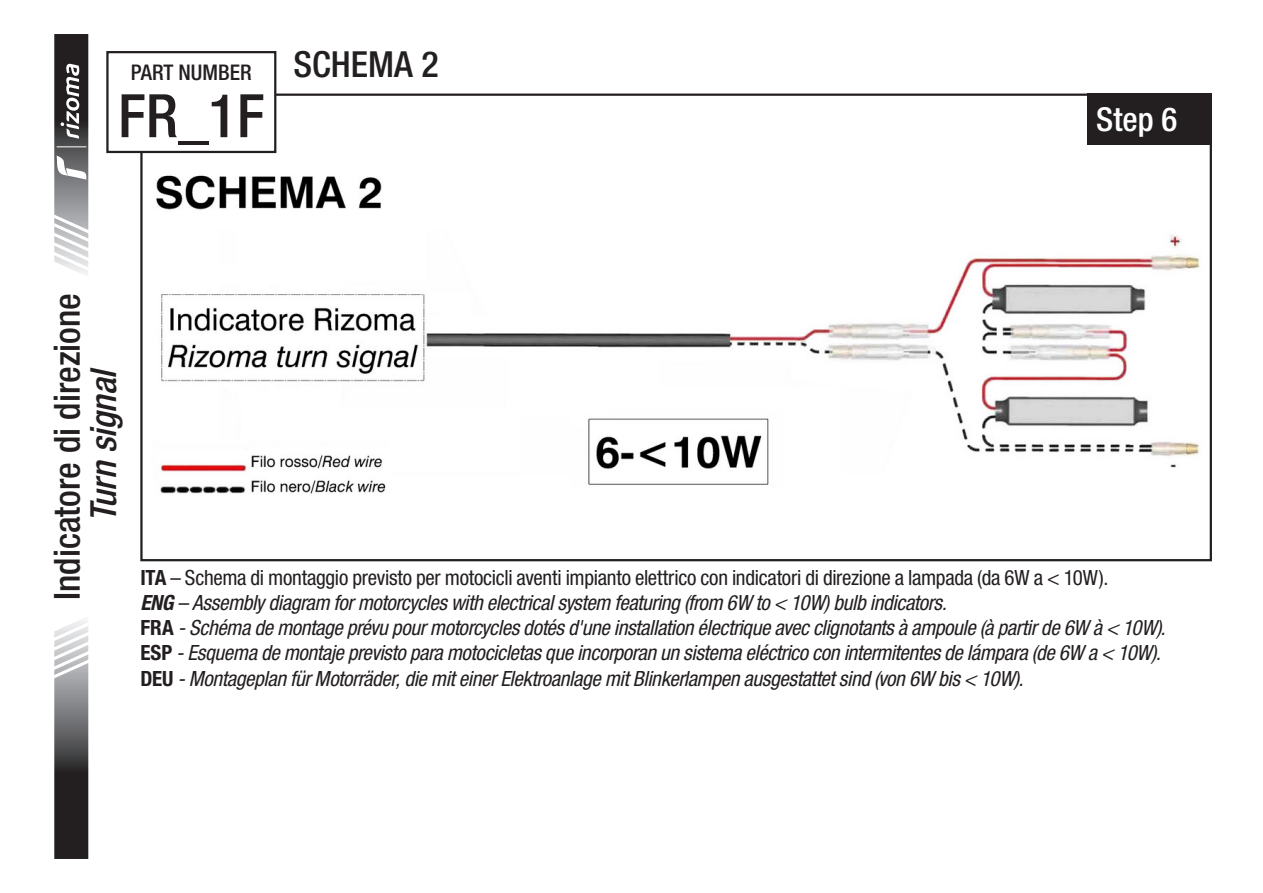
<style>
.page{position:relative;width:1263px;height:893px;background:#fff}
.page>*{position:absolute;margin:0;border:0;box-sizing:border-box;transform-origin:0 0}
.t1{font:500 condensed 60px "Helvetica Neue LT Std";color:#231f20}
.t2{font:500 condensed 36px "Helvetica Neue LT Std";color:#231f20}
.t3{font:italic 500 condensed 36px "Helvetica Neue LT Std";color:#231f20}
.t4{font:500 condensed 33px "Helvetica Neue LT Std";color:#fff}
.t5{font:500 condensed 21.6px "Helvetica Neue LT Std";color:#231f20}
.t6{font:italic condensed 21px/25.2px "Helvetica Neue LT Std";letter-spacing:-.02em;color:#231f20}
.s1{font-weight:700;font-style:normal}
.s2{font-style:normal}
.s3{font-weight:700}
</style>
<div class="page">
<img style="left:156px;top:175px;width:1044px;height:319px">
<div style="left:1088px;top:94px;width:124px;height:51px;background:#231f20"></div>
<svg style="left:54px;top:620px;width:35px;height:239px;background:#706f70"></svg>
<svg style="left:54px;top:34px;width:35px;height:240px"></svg>
<div style="left:106px;top:51px;width:170px;height:102px;border:2px solid #231f20"></div>
<p class="t5" style="left:131px;top:59px;width:122px">PART NUMBER</p>
<h1 class="t1" style="left:118px;top:80px;width:148px">FR_1F</h1>
<h2 class="t2" style="left:293px;top:42px;width:147px">SCHEMA 2</h2>
<h3 class="t4" style="left:1096px;top:99px;width:83px">Step 6</h3>
<h2 class="t2" style="left:46px;top:600px;width:308px;rotate:-90deg">Indicatore di direzione</h2>
<h2 class="t3" style="left:82px;top:522px;width:157px;rotate:-90deg">Turn signal</h2>
<p class="t6" style="left:140px;top:565px;width:1027px"><span class="s1">ITA</span> <span class="s2">– Schema di montaggio previsto per motocicli aventi impianto elettrico con indicatori di direzione a lampada (da 6W a &lt; 10W).<br></span><span class="s3">ENG</span> – Assembly diagram for motorcycles with electrical system featuring (from 6W to &lt; 10W) bulb indicators.<br><span class="s1">FRA</span> - Schéma de montage prévu pour motorcycles dotés d'une installation électrique avec clignotants à ampoule (à partir de 6W à &lt; 10W).<br><span class="s1">ESP</span> - Esquema de montaje previsto para motocicletas que incorporan un sistema eléctrico con intermitentes de lámpara (de 6W a &lt; 10W).<br><span class="s1">DEU</span> - Montageplan für Motorräder, die mit einer Elektroanlage mit Blinkerlampen ausgestattet sind (von 6W bis &lt; 10W).</p>
</div>
